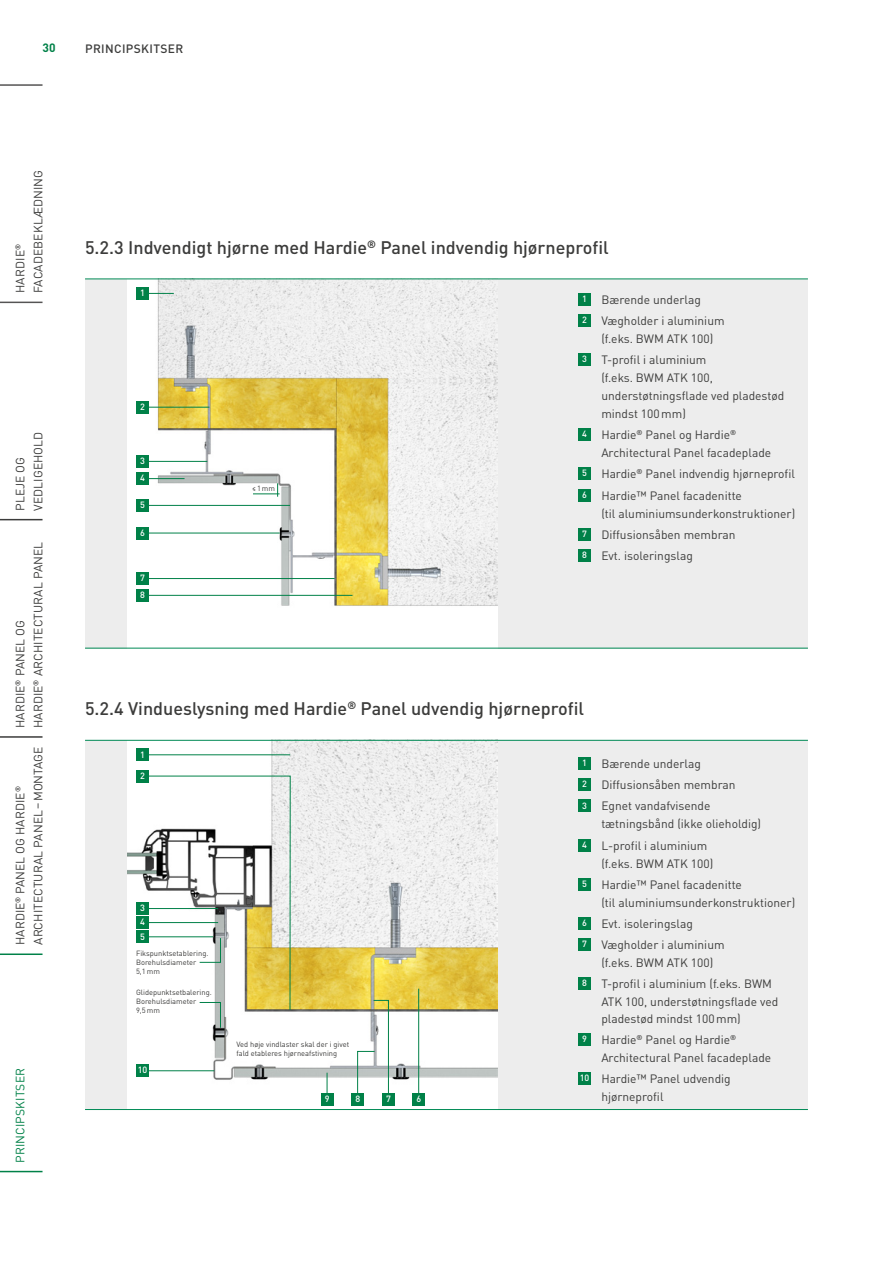
<style>
.page{position:relative;width:893px;height:1263px;background:#fff}
.page>*{position:absolute;margin:0;border:0;box-sizing:border-box;transform-origin:0 0}
.Subheadline{font:500 18px "DIN Pro";color:#3c3c3b}
.Copytext{font:12px/18px "DIN Pro";color:#3c3c3b}
.t1{font:500 12px "DIN Pro";letter-spacing:.03em;color:#3c3c3b}
.t2{font:12px "DIN Pro";letter-spacing:.01em;color:#008148}
.t3{font:700 12px "DIN Pro";color:#008148}
.t4{font:500 9px "DIN Pro";color:#fff}
.BU{font:7.5px/9px "DIN Pro";color:#3c3c3b}
</style>
<div class="page">
<div style="left:85px;top:279px;width:723px;height:369px;background:#ededed"></div>
<img style="left:128px;top:280px;width:369px;height:368px">
<svg style="left:149px;top:293px;width:25px;height:1px"></svg>
<div style="left:136px;top:287px;width:13px;height:13px;background:#008148"></div>
<hr style="left:147px;top:407px;width:62px;height:1px;background:#008148">
<div style="left:136px;top:401px;width:13px;height:13px;background:#008148"></div>
<hr style="left:146px;top:461px;width:61px;height:1px;background:#008148">
<div style="left:136px;top:455px;width:13px;height:13px;background:#008148"></div>
<hr style="left:146px;top:478px;width:39px;height:1px;background:#008148">
<div style="left:136px;top:472px;width:13px;height:13px;background:#008148"></div>
<hr style="left:146px;top:505px;width:144px;height:1px;background:#008148">
<div style="left:136px;top:499px;width:13px;height:13px;background:#008148"></div>
<hr style="left:146px;top:533px;width:134px;height:1px;background:#008148">
<div style="left:136px;top:527px;width:13px;height:12px;background:#008148"></div>
<hr style="left:146px;top:578px;width:189px;height:1px;background:#008148">
<div style="left:136px;top:572px;width:13px;height:13px;background:#008148"></div>
<hr style="left:146px;top:595px;width:206px;height:1px;background:#008148">
<div style="left:136px;top:589px;width:13px;height:13px;background:#008148"></div>
<div style="left:578px;top:293px;width:13px;height:12px;background:#008148"></div>
<div style="left:578px;top:314px;width:13px;height:13px;background:#008148"></div>
<div style="left:578px;top:353px;width:13px;height:13px;background:#008148"></div>
<div style="left:578px;top:428px;width:13px;height:13px;background:#008148"></div>
<div style="left:578px;top:467px;width:13px;height:13px;background:#008148"></div>
<div style="left:578px;top:489px;width:13px;height:12px;background:#008148"></div>
<div style="left:578px;top:528px;width:13px;height:13px;background:#008148"></div>
<div style="left:578px;top:549px;width:13px;height:13px;background:#008148"></div>
<svg style="left:253px;top:483px;width:27px;height:14px"></svg>
<hr style="left:85px;top:279px;width:723px;height:1px;background:#008a55">
<hr style="left:85px;top:648px;width:723px;height:1px;background:#008a55">
<div style="left:85px;top:740px;width:723px;height:370px;background:#ededed"></div>
<div style="left:578px;top:757px;width:13px;height:13px;background:#008148"></div>
<div style="left:578px;top:778px;width:13px;height:13px;background:#008148"></div>
<div style="left:578px;top:799px;width:13px;height:13px;background:#008148"></div>
<div style="left:578px;top:839px;width:13px;height:12px;background:#008148"></div>
<div style="left:578px;top:878px;width:13px;height:12px;background:#008148"></div>
<div style="left:578px;top:917px;width:13px;height:13px;background:#008148"></div>
<div style="left:578px;top:938px;width:13px;height:13px;background:#008148"></div>
<div style="left:578px;top:977px;width:13px;height:13px;background:#008148"></div>
<div style="left:578px;top:1033px;width:13px;height:13px;background:#008148"></div>
<div style="left:578px;top:1072px;width:13px;height:13px;background:#008148"></div>
<img style="left:128px;top:741px;width:369px;height:368px">
<hr style="left:85px;top:740px;width:723px;height:1px;background:#008a55">
<hr style="left:85px;top:1109px;width:723px;height:1px;background:#008a55">
<hr style="left:147px;top:754px;width:143px;height:1px;background:#008148">
<div style="left:136px;top:748px;width:13px;height:13px;background:#008148"></div>
<div style="left:136px;top:902px;width:13px;height:13px;background:#008148"></div>
<div style="left:136px;top:916px;width:13px;height:13px;background:#008148"></div>
<div style="left:136px;top:930px;width:13px;height:13px;background:#008148"></div>
<hr style="left:147px;top:1070px;width:67px;height:1px;background:#008148">
<div style="left:136px;top:1064px;width:13px;height:13px;background:#008148"></div>
<div style="left:136px;top:770px;width:13px;height:12px;background:#008148"></div>
<svg style="left:146px;top:775px;width:145px;height:253px;background:#e1e1d2"></svg>
<div style="left:382px;top:1093px;width:13px;height:13px;background:#008148"></div>
<svg style="left:357px;top:1000px;width:32px;height:94px;background:#dae0d2"></svg>
<div style="left:351px;top:1093px;width:13px;height:13px;background:#008148"></div>
<hr style="left:418px;top:989px;width:1px;height:104px;background:#008148">
<div style="left:412px;top:1093px;width:13px;height:13px;background:#008148"></div>
<svg style="left:327px;top:1073px;width:1px;height:20px"></svg>
<div style="left:321px;top:1093px;width:13px;height:13px;background:#008148"></div>
<hr style="left:0;top:84px;width:43px;height:2px;background:#555454">
<hr style="left:0;top:302px;width:43px;height:1px;background:#555454">
<hr style="left:0;top:519px;width:43px;height:1px;background:#3c3c3b">
<hr style="left:0;top:736px;width:43px;height:2px;background:#3c3c3b">
<hr style="left:0;top:953px;width:43px;height:2px;background:#008148">
<hr style="left:0;top:1171px;width:43px;height:1px;background:#008148">
<p class="t3" style="left:43px;top:37px;width:15px">30</p>
<p class="t1" style="left:85px;top:39px;width:100px">PRINCIPSKITSER</p>
<p class="Copytext" style="left:10px;top:293px;width:125px;rotate:-90deg">HARDIE<sup>®<br></sup>FACADEBEKLÆDNING</p>
<p class="Copytext" style="left:10px;top:511px;width:81px;rotate:-90deg">PLEJE OG<br>VEDLIGEHOLD</p>
<p class="Copytext" style="left:10px;top:728px;width:188px;rotate:-90deg">HARDIE<sup>®</sup> PANEL OG<br>HARDIE<sup>®</sup> ARCHITECTURAL PANEL</p>
<p class="Copytext" style="left:10px;top:945px;width:200px;rotate:-90deg">HARDIE<sup>®</sup> PANEL OG HARDIE<sup>®<br></sup>ARCHITECTURAL PANEL–MONTAGE</p>
<p class="t2" style="left:11px;top:1163px;width:96px;rotate:-90deg">PRINCIPSKITSER</p>
<p class="Subheadline" style="left:85px;top:233px;width:525px">5.2.3 Indvendigt hjørne med Hardie<sup>®</sup> Panel indvendig hjørneprofil</p>
<p class="t4" style="left:140px;top:286px;width:6px">1</p>
<p class="t4" style="left:582px;top:291px;width:6px">1</p>
<p class="Copytext" style="left:601px;top:289px;width:101px">Bærende underlag</p>
<p class="t4" style="left:582px;top:312px;width:6px">2</p>
<p class="Copytext" style="left:601px;top:310px;width:125px">Vægholder i aluminium</p>
<p class="Copytext" style="left:601px;top:328px;width:113px">(f.eks. BWM ATK 100)</p>
<p class="t4" style="left:582px;top:352px;width:6px">3</p>
<p class="Copytext" style="left:601px;top:349px;width:107px">T-profil i aluminium</p>
<p class="Copytext" style="left:601px;top:367px;width:113px">(f.eks. BWM ATK 100,</p>
<p class="Copytext" style="left:601px;top:385px;width:184px">understøtningsflade ved pladestød</p>
<p class="Copytext" style="left:601px;top:403px;width:86px">mindst 100mm)</p>
<p class="t4" style="left:582px;top:427px;width:6px">4</p>
<p class="Copytext" style="left:601px;top:425px;width:171px">Hardie<sup>®</sup> Panel og Hardie<sup>®<br></sup>Architectural Panel facadeplade</p>
<p class="t4" style="left:582px;top:466px;width:6px">5</p>
<p class="Copytext" style="left:601px;top:464px;width:195px">Hardie<sup>®</sup> Panel indvendig hjørneprofil</p>
<p class="t4" style="left:582px;top:487px;width:6px">6</p>
<p class="Copytext" style="left:601px;top:485px;width:195px">Hardie™ Panel facadenitte<br>(til aluminiumsunderkonstruktioner)</p>
<p class="t4" style="left:582px;top:526px;width:6px">7</p>
<p class="Copytext" style="left:601px;top:524px;width:136px">Diffusionsåben membran</p>
<p class="t4" style="left:582px;top:548px;width:6px">8</p>
<p class="Copytext" style="left:601px;top:545px;width:93px">Evt. isoleringslag</p>
<p class="t4" style="left:140px;top:399px;width:6px">2</p>
<p class="t4" style="left:140px;top:453px;width:6px">3</p>
<p class="t4" style="left:140px;top:471px;width:6px">4</p>
<p class="t4" style="left:140px;top:497px;width:6px">5</p>
<p class="t4" style="left:140px;top:525px;width:6px">6</p>
<p class="t4" style="left:140px;top:571px;width:6px">7</p>
<p class="t4" style="left:140px;top:587px;width:6px">8</p>
<p class="BU" style="left:252px;top:483px;width:24px">≤1mm</p>
<p class="Subheadline" style="left:85px;top:694px;width:501px">5.2.4 Vindueslysning med Hardie<sup>®</sup> Panel udvendig hjørneprofil</p>
<p class="t4" style="left:140px;top:747px;width:6px">1</p>
<p class="t4" style="left:140px;top:768px;width:6px">2</p>
<p class="t4" style="left:140px;top:901px;width:6px">3</p>
<p class="t4" style="left:140px;top:915px;width:6px">4</p>
<p class="t4" style="left:140px;top:929px;width:6px">5</p>
<p class="BU" style="left:136px;top:947px;width:74px">Fikspunktsetablering.<br>Borehulsdiameter<br>5,1mm</p>
<p class="BU" style="left:136px;top:987px;width:77px">Glidepunktsetbalering.<br>Borehulsdiameter<br>9,5mm</p>
<p class="t4" style="left:138px;top:1063px;width:11px">10</p>
<p class="BU" style="left:236px;top:1039px;width:114px">Ved høje vindlaster skal der i givet fald etableres hjørneafstivning</p>
<p class="t4" style="left:325px;top:1091px;width:6px">9</p>
<p class="t4" style="left:355px;top:1091px;width:6px">8</p>
<p class="t4" style="left:386px;top:1091px;width:6px">7</p>
<p class="t4" style="left:416px;top:1091px;width:6px">6</p>
<p class="t4" style="left:582px;top:755px;width:6px">1</p>
<p class="Copytext" style="left:601px;top:753px;width:101px">Bærende underlag</p>
<p class="t4" style="left:582px;top:777px;width:6px">2</p>
<p class="Copytext" style="left:601px;top:775px;width:136px">Diffusionsåben membran</p>
<p class="t4" style="left:582px;top:798px;width:6px">3</p>
<p class="Copytext" style="left:601px;top:796px;width:111px">Egnet vandafvisende</p>
<p class="Copytext" style="left:601px;top:814px;width:161px">tætningsbånd (ikke olieholdig)</p>
<p class="t4" style="left:582px;top:837px;width:6px">4</p>
<p class="Copytext" style="left:601px;top:835px;width:108px">L-profil i aluminium</p>
<p class="Copytext" style="left:601px;top:853px;width:113px">(f.eks. BWM ATK 100)</p>
<p class="t4" style="left:582px;top:876px;width:6px">5</p>
<p class="Copytext" style="left:601px;top:874px;width:195px">Hardie™ Panel facadenitte<br>(til aluminiumsunderkonstruktioner)</p>
<p class="t4" style="left:582px;top:915px;width:6px">6</p>
<p class="Copytext" style="left:601px;top:913px;width:93px">Evt. isoleringslag</p>
<p class="t4" style="left:582px;top:937px;width:6px">7</p>
<p class="Copytext" style="left:601px;top:935px;width:125px">Vægholder i aluminium</p>
<p class="Copytext" style="left:601px;top:953px;width:113px">(f.eks. BWM ATK 100)</p>
<p class="t4" style="left:582px;top:976px;width:6px">8</p>
<p class="Copytext" style="left:601px;top:974px;width:178px;line-height:17.2px">T-profil i aluminium (f.eks. BWM<br>ATK 100, understøtningsflade ved pladestød mindst 100mm)</p>
<p class="t4" style="left:582px;top:1031px;width:6px">9</p>
<p class="Copytext" style="left:601px;top:1029px;width:171px">Hardie<sup>®</sup> Panel og Hardie<sup>®<br></sup>Architectural Panel facadeplade</p>
<p class="t4" style="left:580px;top:1071px;width:11px">10</p>
<p class="Copytext" style="left:601px;top:1069px;width:131px">Hardie™ Panel udvendig hjørneprofil</p>
</div>
